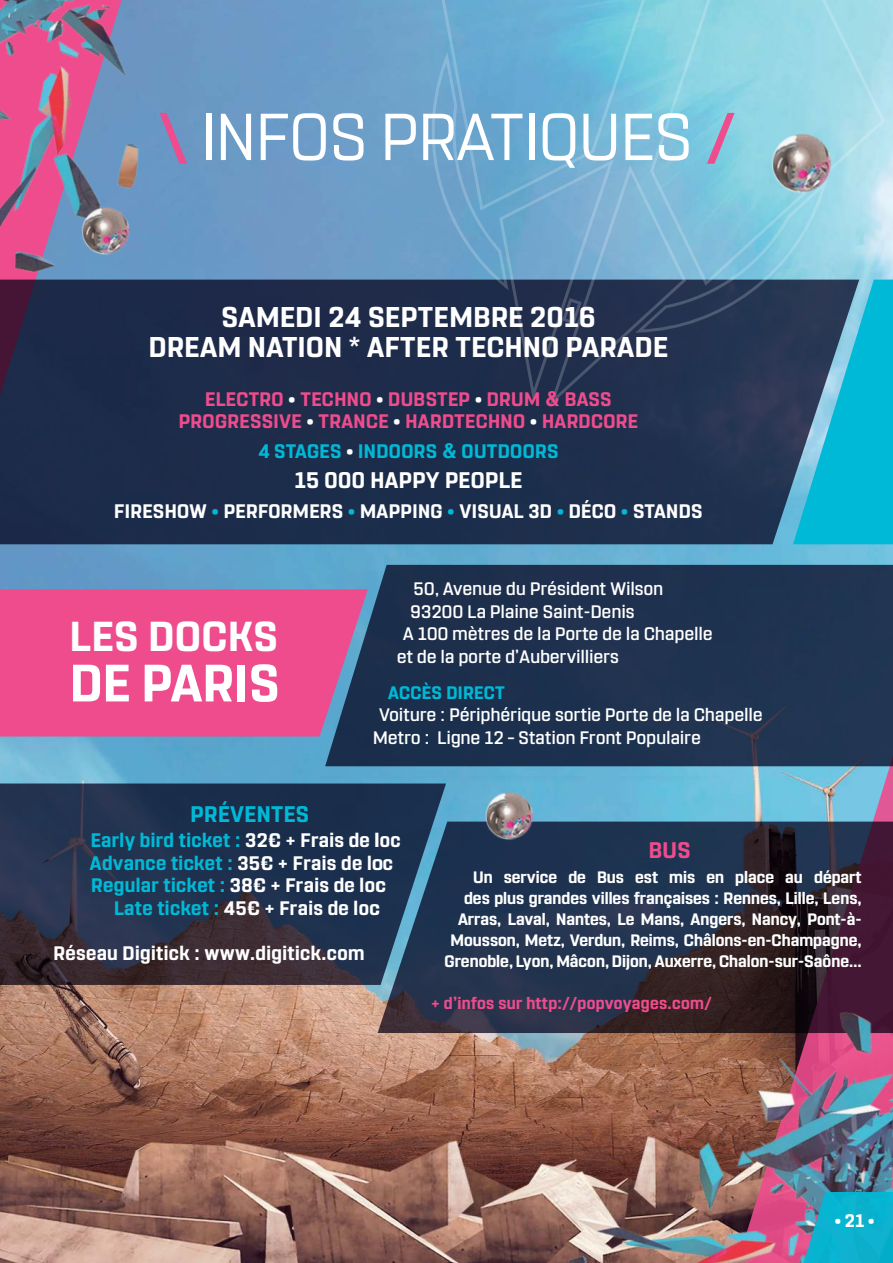
<style>
.page{position:relative;width:893px;height:1263px;background:#fff}
.page>*{position:absolute;margin:0;border:0;box-sizing:border-box;transform-origin:0 0}
.t1{font:66px "Rohn";letter-spacing:.01em;color:#fff}
.t2{font:700 52.35px "Rohn";letter-spacing:.01em;color:#fff}
.t3{font:700 41.7px "Rohn";letter-spacing:.02em;color:#fff}
.t4{font:700 28.5px/30px "Rohn";letter-spacing:.02em;color:#fff;text-align:center}
.t5{font:700 22.5px "Rohn";letter-spacing:.02em;color:#fff}
.t6{font:700 22.5px "Rohn";letter-spacing:.02em;color:#00b9d6}
.t7{font:700 22.5px "Rohn";color:#ee4c8d}
.t8{font:700 19.5px "Rohn";letter-spacing:.02em;color:#00b9d6}
.t9{font:700 19.5px "Rohn";letter-spacing:.02em;color:#fff}
.t10{font:700 19.5px/22.5px "Rohn";letter-spacing:.02em;color:#ee4c8d;text-align:center}
.t11{font:500 18px/22.5px "Rohn";letter-spacing:.02em;color:#fff}
.t12{font:700 18px "Rohn";letter-spacing:.02em;color:#00b9d6}
.t13{font:700 18px "Rohn";color:#fff}
.t14{font:700 16.5px/21px "Rohn";color:#fff;text-align:right}
.t15{font:700 16.5px "Rohn";letter-spacing:.02em;color:#ee4c8d}
.s1{color:#fff}
.s2{font-family:"Helvetica LT Std";font-stretch:condensed}
.s3{color:#00b9d6}
</style>
<div class="page">
<img style="left:0;top:0;width:893px;height:1263px">
<svg style="left:719px;top:766px;width:174px;height:55px;background:#7fbcd8"></svg>
<div style="left:0;top:280px;width:412px;height:264px;background:#1c2c4a"></div>
<svg style="left:0;top:783px;width:446px;height:202px;background:#263048"></svg>
<svg style="left:378px;top:821px;width:515px;height:212px;background:#273751"></svg>
<div style="left:325px;top:565px;width:568px;height:201px;background:#1e324f"></div>
<svg style="left:0;top:589px;width:368px;height:147px;background:#e14e8c"></svg>
<svg style="left:435px;top:0;width:213px;height:47px;background:#6bb6d7"></svg>
<svg style="left:648px;top:0;width:239px;height:47px;background:#95d7e4"></svg>
<svg style="left:412px;top:47px;width:481px;height:497px;background:#4b7b98"></svg>
<img style="left:0;top:0;width:240px;height:327px">
<img style="left:408px;top:883px;width:485px;height:380px">
<img style="left:744px;top:105px;width:97px;height:114px">
<img style="left:463px;top:769px;width:78px;height:92px">
<img style="left:59px;top:184px;width:78px;height:92px">
<svg style="left:792px;top:1192px;width:101px;height:71px;background:#2ca3c2"></svg>
<h1 class="t1" style="left:201px;top:99px;width:492px">INFOS PRATIQUES</h1>
<h3 class="t4" style="left:149px;top:303px;width:520px">SAMEDI 24 SEPTEMBRE 2016<br>DREAM NATION * AFTER TECHNO PARADE</h3>
<p class="t10" style="left:179px;top:388px;width:461px">ELECTRO <span class="s1">•</span> TECHNO <span class="s1">•</span> DUBSTEP <span class="s1">•</span> DRUM <span class="s2">&amp;</span> BASS<br>PROGRESSIVE <span class="s1">•</span> TRANCE <span class="s1">•</span> HARDTECHNO <span class="s1">•</span> HARDCORE</p>
<p class="t8" style="left:258px;top:440px;width:302px">4 STAGES <span class="s1">•</span> INDOORS <span class="s2">&amp;</span> OUTDOORS</p>
<h3 class="t5" style="left:294px;top:468px;width:229px">15 000 HAPPY PEOPLE</h3>
<p class="t9" style="left:114px;top:500px;width:590px">FIRESHOW <span class="s3">•</span> PERFORMERS <span class="s3">•</span> MAPPING <span class="s3">•</span> VISUAL 3D <span class="s3">•</span> DÉCO <span class="s3">•</span> STANDS</p>
<h3 class="t3" style="left:70px;top:613px;width:209px">LES DOCKS</h3>
<h2 class="t2" style="left:70px;top:653px;width:211px">DE PARIS</h2>
<p class="t11" style="left:414px;top:578px;width:251px">50, Avenue du Président Wilson</p>
<p class="t11" style="left:411px;top:600px;width:225px">93200 La Plaine Saint-Denis</p>
<p class="t11" style="left:403px;top:623px;width:311px">A 100 mètres de la Porte de la Chapelle</p>
<p class="t11" style="left:397px;top:645px;width:223px">et de la porte d’Aubervilliers</p>
<p class="t12" style="left:388px;top:682px;width:118px">ACCÈS DIRECT</p>
<p class="t11" style="left:373px;top:704px;width:391px;text-indent:6px">Voiture : Périphérique sortie Porte de la Chapelle<br>Metro : Ligne 12 – Station Front Populaire</p>
<h3 class="t6" style="left:191px;top:801px;width:120px">PRÉVENTES</h3>
<p class="t8" style="left:91px;top:829px;width:311px">Early bird ticket : <span class="s1">32€ + Frais de loc</span></p>
<p class="t8" style="left:90px;top:852px;width:305px">Advance ticket : <span class="s1">35€ + Frais de loc</span></p>
<p class="t8" style="left:91px;top:874px;width:296px">Regular ticket : <span class="s1">38€ + Frais de loc</span></p>
<p class="t9" style="left:114px;top:897px;width:267px"><span class="s3">Late ticket :</span> 45€ + Frais de loc</p>
<p class="t9" style="left:53px;top:942px;width:313px">Réseau Digitick : www.digitick.com</p>
<h3 class="t7" style="left:649px;top:837px;width:43px">BUS</h3>
<p class="t14" style="left:445px;top:867px;width:419px">Un service de Bus est mis en place au départ des plus grandes villes françaises : Rennes, Lille, Lens, Arras, Laval, Nantes, Le Mans, Angers, Nancy, Pont-à-Mousson, Metz, Verdun, Reims, Châlons-en-Champagne, Grenoble, Lyon, Mâcon, Dijon, Auxerre, Chalon-sur-Saône…</p>
<p class="t15" style="left:431px;top:994px;width:282px">+ d’infos sur http://popvoyages.com/</p>
<p class="t13" style="left:834px;top:1210px;width:42px">• 21 •</p>
</div>
